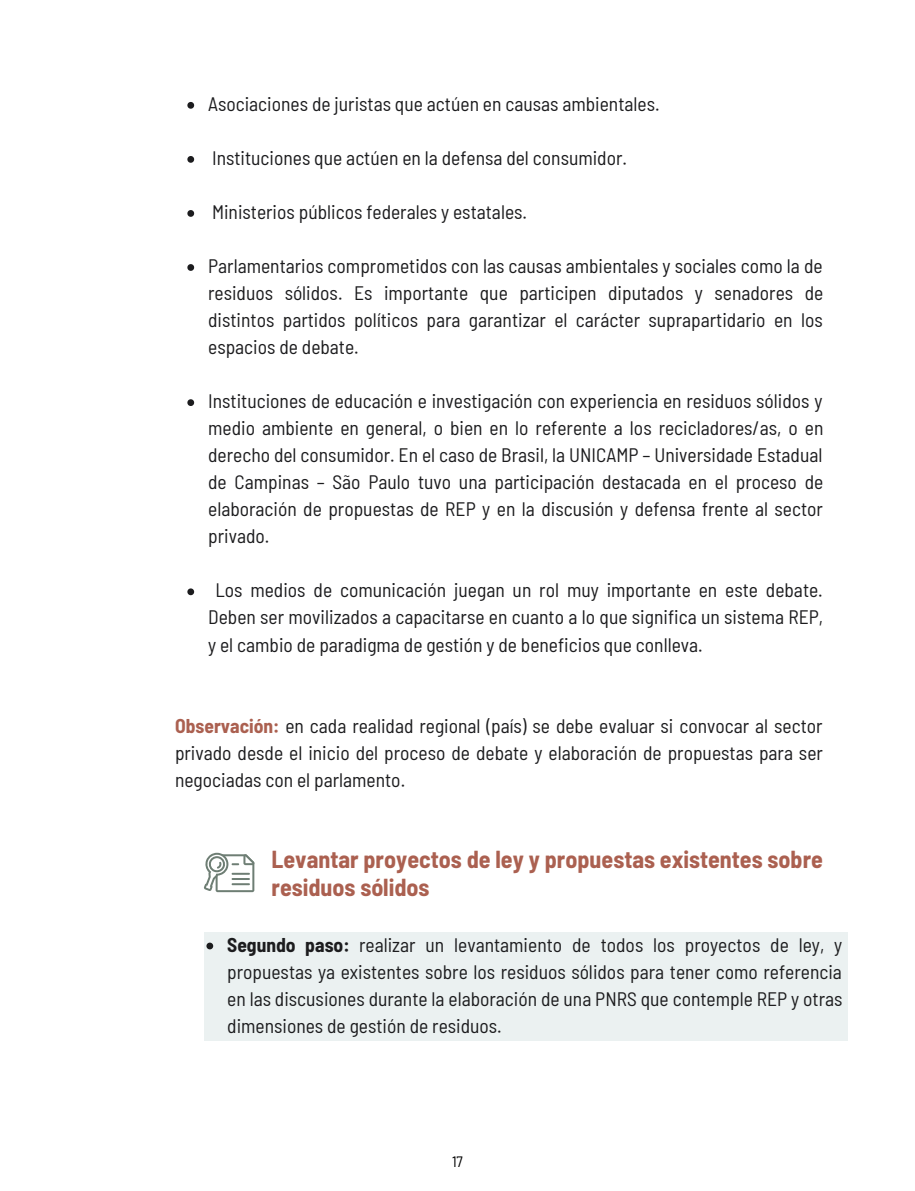
<style>
.page{position:relative;width:915px;height:1191px;background:#fff}
.page>*{position:absolute;margin:0;border:0;box-sizing:border-box;transform-origin:0 0}
.t1{font:700 semi-condensed 24px/28.2px "Barlow";color:#ab6050}
.t2{font:semi-condensed 19.5px/27px "Barlow";color:#1c1c1e;text-align:justify}
.t3{font:semi-condensed 15px "Barlow";color:#000}
.s1{font-weight:700;color:#ab6050}
.s2{font-weight:700}
</style>
<div class="page">
<svg style="left:187px;top:102px;width:7px;height:7px"></svg>
<svg style="left:187px;top:156px;width:7px;height:7px"></svg>
<svg style="left:187px;top:210px;width:7px;height:7px"></svg>
<svg style="left:187px;top:264px;width:7px;height:7px"></svg>
<svg style="left:187px;top:399px;width:7px;height:7px"></svg>
<svg style="left:187px;top:588px;width:7px;height:7px"></svg>
<div style="left:204px;top:932px;width:644px;height:108px;background:#ebf1f1"></div>
<svg style="left:204px;top:852px;width:50px;height:40px"></svg>
<svg style="left:206px;top:942px;width:7px;height:7px"></svg>
<p class="t2" style="left:208px;top:90px;width:453px">Asociaciones de juristas que actúen en causas ambientales.</p>
<p class="t2" style="left:212px;top:144px;width:416px">Instituciones que actúen en la defensa del consumidor.</p>
<p class="t2" style="left:212px;top:198px;width:316px">Ministerios públicos federales y estatales.</p>
<p class="t2" style="left:208px;top:252px;width:616px">Parlamentarios comprometidos con las causas ambientales y sociales como la de residuos sólidos. Es importante que participen diputados y senadores de distintos partidos políticos para garantizar el carácter suprapartidario en los espacios de debate.</p>
<p class="t2" style="left:208px;top:387px;width:616px">Instituciones de educación e investigación con experiencia en residuos sólidos y medio ambiente en general, o bien en lo referente a los recicladores/as, o en derecho del consumidor. En el caso de Brasil, la UNICAMP – Universidade Estadual de Campinas – São Paulo tuvo una participación destacada en el proceso de elaboración de propuestas de REP y en la discusión y defensa frente al sector privado.</p>
<p class="t2" style="left:208px;top:576px;width:616px;text-indent:7px">Los medios de comunicación juegan un rol muy importante en este debate.<br>Deben ser movilizados a capacitarse en cuanto a lo que significa un sistema REP, y el cambio de paradigma de gestión y de beneficios que conlleva.</p>
<p class="t2" style="left:175px;top:711px;width:649px"><span class="s1">Observación:</span> en cada realidad regional (país) se debe evaluar si convocar al sector privado desde el inicio del proceso de debate y elaboración de propuestas para ser negociadas con el parlamento.</p>
<p class="t1" style="left:271px;top:844px;width:553px">Levantar proyectos de ley y propuestas existentes sobre residuos sólidos</p>
<p class="t2" style="left:227px;top:930px;width:616px"><span class="s2">Segundo paso:</span> realizar un levantamiento de todos los proyectos de ley, y propuestas ya existentes sobre los residuos sólidos para tener como referencia en las discusiones durante la elaboración de una PNRS que contemple REP y otras dimensiones de gestión de residuos.</p>
<p class="t3" style="left:452px;top:1151px;width:12px">17</p>
</div>
